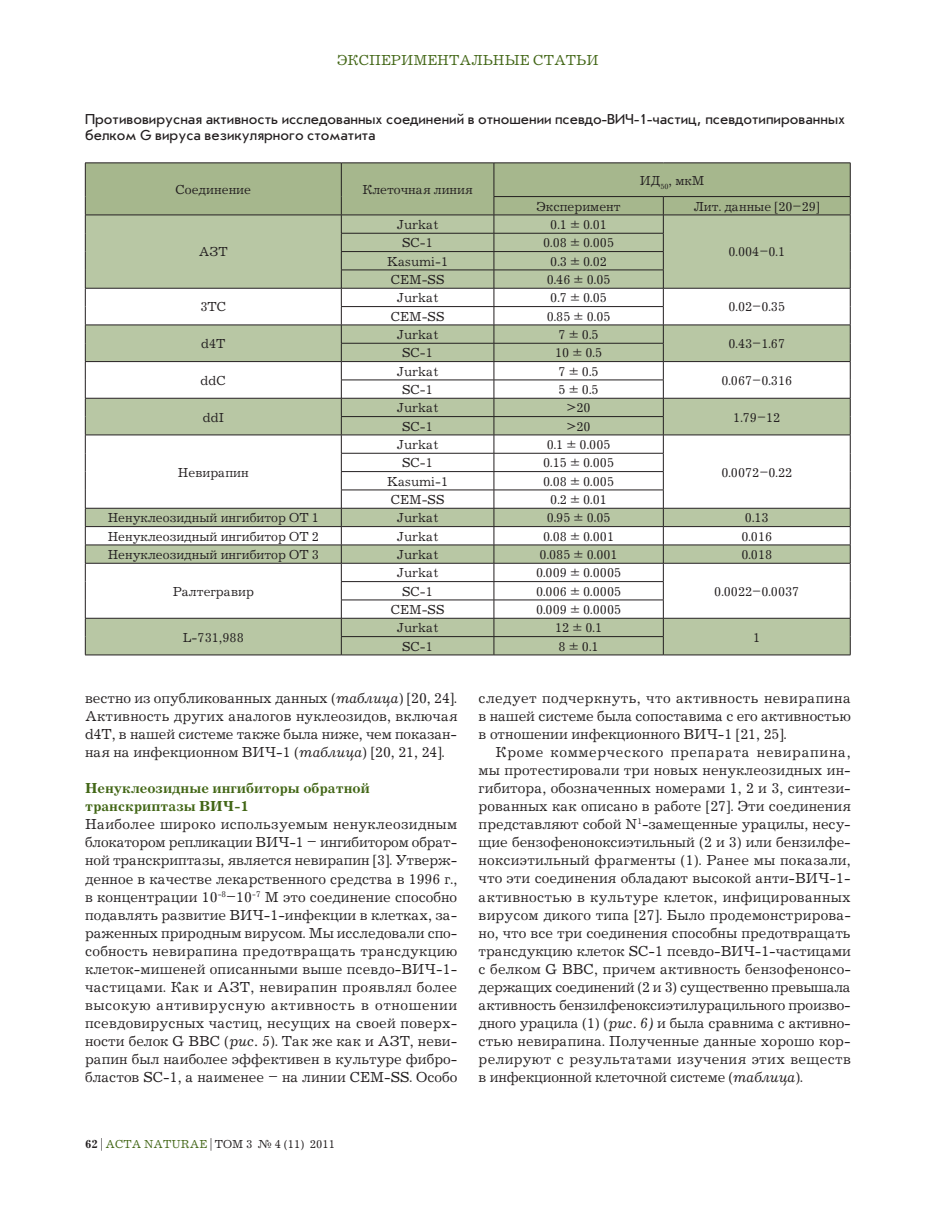
<style>
.page{position:relative;width:936px;height:1212px;background:#fff}
.page>*{position:absolute;margin:0;border:0;box-sizing:border-box;transform-origin:0 0}
.t1{font:15px/18px "Journal C";color:#231f20;text-align:justify}
.t2{font:15px/16.5px "Journal Sans C";color:#231f20}
.t3{font:700 15px/18.1px "Journal C";color:#426616}
.t4{font:15px "Journal C";color:#426616}
.t5{font:13.5px "Journal C";color:#231f20}
.t6{font:12px "Journal C";color:#231f20}
.s1{font-style:italic}
.s2{font-weight:700}
.s3{color:#426616}
</style>
<div class="page">
<hr style="left:85px;top:655px;width:256px;height:1px;background:#231f20">
<hr style="left:341px;top:655px;width:153px;height:1px;background:#231f20">
<hr style="left:494px;top:655px;width:169px;height:1px;background:#231f20">
<hr style="left:663px;top:655px;width:187px;height:1px;background:#231f20">
<svg style="left:85px;top:163px;width:765px;height:492px"></svg>
<hr style="left:85px;top:215px;width:256px;height:1px;background:#231f20">
<hr style="left:341px;top:215px;width:153px;height:1px;background:#231f20">
<hr style="left:494px;top:215px;width:169px;height:1px;background:#231f20">
<hr style="left:663px;top:215px;width:187px;height:1px;background:#231f20">
<hr style="left:494px;top:163px;width:169px;height:1px;background:#231f20">
<hr style="left:493px;top:163px;width:1px;height:33px;background:#231f20">
<hr style="left:663px;top:163px;width:187px;height:1px;background:#231f20">
<hr style="left:849px;top:163px;width:1px;height:33px;background:#231f20">
<hr style="left:493px;top:196px;width:170px;height:1px;background:#231f20">
<hr style="left:663px;top:196px;width:187px;height:1px;background:#231f20">
<p class="t4" style="left:337px;top:52px;width:263px">ЭКСПЕРИМЕНТАЛЬНЫЕ СТАТЬИ</p>
<p class="t2" style="left:85px;top:111px;width:761px">Противовирусная активность исследованных соединений в отношении псевдо-ВИЧ-1-частиц, псевдотипированных белком G вируса везикулярного стоматита</p>
<p class="t5" style="left:175px;top:182px;width:77px">Соединение</p>
<p class="t5" style="left:362px;top:182px;width:112px">Клеточная линия</p>
<p class="t5" style="left:639px;top:173px;width:66px">ИД<sub>50</sub>, мкМ</p>
<p class="t5" style="left:536px;top:199px;width:86px">Эксперимент</p>
<p class="t5" style="left:693px;top:199px;width:128px">Лит. данные [20–29]</p>
<p class="t5" style="left:199px;top:245px;width:30px">АЗТ</p>
<p class="t5" style="left:396px;top:217px;width:43px">Jurkat</p>
<p class="t5" style="left:550px;top:217px;width:58px">0.1 ± 0.01</p>
<p class="t5" style="left:402px;top:236px;width:32px">SC-1</p>
<p class="t5" style="left:543px;top:236px;width:72px">0.08 ± 0.005</p>
<p class="t5" style="left:387px;top:254px;width:63px">Kasumi-1</p>
<p class="t5" style="left:550px;top:254px;width:58px">0.3 ± 0.02</p>
<p class="t5" style="left:391px;top:272px;width:55px">CEM-SS</p>
<p class="t5" style="left:546px;top:272px;width:65px">0.46 ± 0.05</p>
<p class="t5" style="left:728px;top:245px;width:58px">0.004–0.1</p>
<p class="t5" style="left:200px;top:300px;width:17px">3TC</p>
<p class="t5" style="left:396px;top:291px;width:43px">Jurkat</p>
<p class="t5" style="left:550px;top:291px;width:58px">0.7 ± 0.05</p>
<p class="t5" style="left:391px;top:309px;width:55px">CEM-SS</p>
<p class="t5" style="left:546px;top:309px;width:65px">0.85 ± 0.05</p>
<p class="t5" style="left:728px;top:300px;width:58px">0.02–0.35</p>
<p class="t5" style="left:201px;top:337px;width:25px">d4T</p>
<p class="t5" style="left:396px;top:327px;width:43px">Jurkat</p>
<p class="t5" style="left:558px;top:327px;width:42px">7 ± 0.5</p>
<p class="t5" style="left:402px;top:346px;width:32px">SC-1</p>
<p class="t5" style="left:555px;top:346px;width:49px">10 ± 0.5</p>
<p class="t5" style="left:728px;top:337px;width:58px">0.43–1.67</p>
<p class="t5" style="left:201px;top:373px;width:26px">ddC</p>
<p class="t5" style="left:396px;top:364px;width:43px">Jurkat</p>
<p class="t5" style="left:558px;top:364px;width:42px">7 ± 0.5</p>
<p class="t5" style="left:402px;top:382px;width:32px">SC-1</p>
<p class="t5" style="left:558px;top:382px;width:42px">5 ± 0.5</p>
<p class="t5" style="left:721px;top:373px;width:72px">0.067–0.316</p>
<p class="t5" style="left:203px;top:410px;width:23px">ddI</p>
<p class="t5" style="left:396px;top:401px;width:43px">Jurkat</p>
<p class="t5" style="left:566px;top:401px;width:25px">&gt;20</p>
<p class="t5" style="left:402px;top:419px;width:32px">SC-1</p>
<p class="t5" style="left:566px;top:419px;width:25px">&gt;20</p>
<p class="t5" style="left:733px;top:410px;width:49px">1.79–12</p>
<p class="t5" style="left:396px;top:437px;width:43px">Jurkat</p>
<p class="t5" style="left:546px;top:437px;width:65px">0.1 ± 0.005</p>
<p class="t5" style="left:178px;top:465px;width:72px">Невирапин</p>
<p class="t5" style="left:402px;top:456px;width:32px">SC-1</p>
<p class="t5" style="left:543px;top:456px;width:72px">0.15 ± 0.005</p>
<p class="t5" style="left:387px;top:474px;width:63px">Kasumi-1</p>
<p class="t5" style="left:543px;top:474px;width:72px">0.08 ± 0.005</p>
<p class="t5" style="left:391px;top:492px;width:55px">CEM-SS</p>
<p class="t5" style="left:550px;top:492px;width:58px">0.2 ± 0.01</p>
<p class="t5" style="left:721px;top:465px;width:72px">0.0072–0.22</p>
<p class="t5" style="left:108px;top:511px;width:213px">Ненуклеозидный ингибитор ОТ 1</p>
<p class="t5" style="left:396px;top:511px;width:43px">Jurkat</p>
<p class="t5" style="left:546px;top:511px;width:65px">0.95 ± 0.05</p>
<p class="t5" style="left:744px;top:511px;width:25px">0.13</p>
<p class="t5" style="left:108px;top:529px;width:213px">Ненуклеозидный ингибитор ОТ 2</p>
<p class="t5" style="left:396px;top:529px;width:43px">Jurkat</p>
<p class="t5" style="left:543px;top:529px;width:72px">0.08 ± 0.001</p>
<p class="t5" style="left:741px;top:529px;width:32px">0.016</p>
<p class="t5" style="left:108px;top:547px;width:213px">Ненуклеозидный ингибитор ОТ 3</p>
<p class="t5" style="left:396px;top:547px;width:43px">Jurkat</p>
<p class="t5" style="left:539px;top:547px;width:80px">0.085 ± 0.001</p>
<p class="t5" style="left:741px;top:547px;width:32px">0.018</p>
<p class="t5" style="left:173px;top:584px;width:83px">Ралтегравир</p>
<p class="t5" style="left:396px;top:566px;width:43px">Jurkat</p>
<p class="t5" style="left:536px;top:566px;width:87px">0.009 ± 0.0005</p>
<p class="t5" style="left:402px;top:584px;width:32px">SC-1</p>
<p class="t5" style="left:536px;top:584px;width:87px">0.006 ± 0.0005</p>
<p class="t5" style="left:714px;top:584px;width:87px">0.0022–0.0037</p>
<p class="t5" style="left:391px;top:602px;width:55px">CEM-SS</p>
<p class="t5" style="left:536px;top:602px;width:87px">0.009 ± 0.0005</p>
<p class="t5" style="left:183px;top:630px;width:62px">L-731,988</p>
<p class="t5" style="left:396px;top:621px;width:43px">Jurkat</p>
<p class="t5" style="left:555px;top:621px;width:49px">12 ± 0.1</p>
<p class="t5" style="left:402px;top:639px;width:32px">SC-1</p>
<p class="t5" style="left:558px;top:639px;width:42px">8 ± 0.1</p>
<p class="t5" style="left:753px;top:630px;width:9px">1</p>
<p class="t1" style="left:85px;top:689px;width:374px">вестно из опубликованных данных (<span class="s1">таблица</span>) [20, 24].<br>Активность других аналогов нуклеозидов, включая d4T, в нашей системе также была ниже, чем показан&shy;ная на инфекционном ВИЧ-1 (<span class="s1">таблица</span>) [20, 21, 24].</p>
<p class="t3" style="left:85px;top:779px;width:286px">Ненуклеозидные ингибиторы обратной транскриптазы ВИЧ-1</p>
<p class="t1" style="left:85px;top:816px;width:374px">Наиболее широко используемым ненуклеозидным блокатором репликации ВИЧ-1 – ингибитором обрат&shy;ной транскриптазы, является невирапин [3]. Утверж&shy;денное в качестве лекарственного средства в 1996 г., в концентрации 10<sup>-8</sup>–10<sup>-7</sup> М это соединение способно подавлять развитие ВИЧ-1-инфекции в клетках, за&shy;раженных природным вирусом. Мы исследовали спо&shy;собность невирапина предотвращать трансдукцию клеток-мишеней описанными выше псевдо-ВИЧ-1- частицами. Как и АЗТ, невирапин проявлял более высокую антивирусную активность в отношении псевдовирусных частиц, несущих на своей поверх&shy;ности белок G ВВС (<span class="s1">рис. 5</span>). Так же как и АЗТ, неви&shy;рапин был наиболее эффективен в культуре фибро&shy;бластов SC-1, а наименее – на линии CEM-SS. Особо</p>
<p class="t6" style="left:85px;top:1137px;width:251px"><span class="s2">62</span> | <span class="s3">Acta naturae</span> | ТОМ 3 № 4 (11) 2011</p>
<p class="t1" style="left:478px;top:689px;width:374px">следует подчеркнуть, что активность невирапина в нашей системе была сопоставима с его активностью в отношении инфекционного ВИЧ-1 [21, 25].</p>
<p class="t1" style="left:478px;top:744px;width:374px;text-indent:17px">Кроме коммерческого препарата невирапина, мы протестировали три новых ненуклеозидных ин&shy;гибитора, обозначенных номерами 1, 2 и 3, синтези&shy;рованных как описано в работе [27]. Эти соединения представляют собой N<sup>1</sup>-замещенные урацилы, несу&shy;щие бензофеноноксиэтильный (2 и 3) или бензилфе&shy;ноксиэтильный фрагменты (1). Ранее мы показали, что эти соединения обладают высокой анти-ВИЧ-1- активностью в культуре клеток, инфицированных вирусом дикого типа [27]. Было продемонстрирова&shy;но, что все три соединения способны предотвращать трансдукцию клеток SC-1 псевдо-ВИЧ-1-частицами с белком G ВВС, причем активность бензофенонсо&shy;держащих соединений (2 и 3) существенно превышала активность бензилфеноксиэтилурацильного произво&shy;дного урацила (1) (<span class="s1">рис. 6)</span> и была сравнима с активно&shy;стью невирапина. Полученные данные хорошо кор&shy;релируют с результатами изучения этих веществ в инфекционной клеточной системе (<span class="s1">таблица</span>).</p>
</div>
